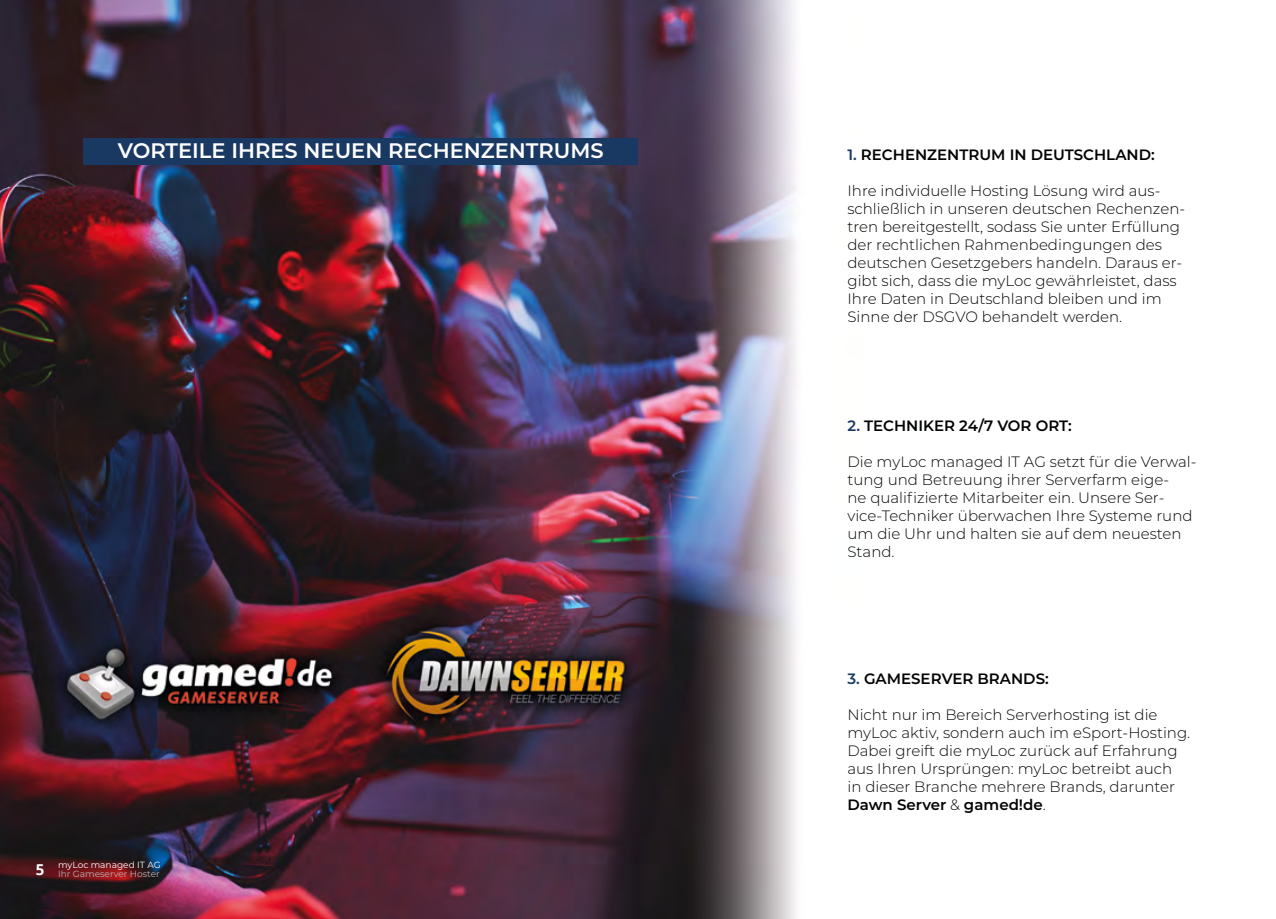
<style>
.page{position:relative;width:1276px;height:919px;background:#fff}
.page>*{position:absolute;margin:0;border:0;box-sizing:border-box;transform-origin:0 0}
.t1{font:600 21px "Montserrat";color:#fff}
.t2{font:300 15px/18px "Montserrat";color:#020304}
.t3{font:300 15px/18px "Montserrat";color:#020203}
.t4{font:600 15px "Montserrat";color:#020304}
.t5{font:600 15px "Montserrat";color:#020203}
.t6{font:9px/9px "Montserrat";color:#b3b2b2;text-align:right}
.s1{color:#fff}
.s2{color:#1a3962}
.s3{font-weight:600}
</style>
<div class="page">
<img style="left:0;top:0;width:797px;height:918px">
<div style="left:84px;top:138px;width:554px;height:26px;background:#1a3962"></div>
<h1 class="t1" style="left:118px;top:136px;width:487px">VORTEILE IHRES NEUEN RECHENZENTRUMS</h1>
<p class="t6" style="left:36px;top:859px;width:126px"><span class="s1">myLoc managed IT AG<br></span><sup>5</sup> Ihr Gameserver Hoster</p>
<p class="t5" style="left:847px;top:144px;width:309px"><span class="s2">1.</span> RECHENZENTRUM IN DEUTSCHLAND:</p>
<p class="t3" style="left:847px;top:181px;width:339px">Ihre individuelle Hosting Lösung wird aus&shy;schließlich in unseren deutschen Rechenzen&shy;tren bereitgestellt, sodass Sie unter Erfüllung der rechtlichen Rahmenbedingungen des deutschen Gesetzgebers handeln. Daraus er&shy;gibt sich, dass die myLoc gewährleistet, dass Ihre Daten in Deutschland bleiben und im Sinne der DSGVO behandelt werden.</p>
<p class="t4" style="left:847px;top:415px;width:226px"><span class="s2">2.</span> TECHNIKER 24/7 VOR ORT:</p>
<p class="t2" style="left:847px;top:452px;width:350px">Die myLoc managed IT AG setzt für die Verwal&shy;tung und Betreuung ihrer Serverfarm eige-<br>ne qualifizierte Mitarbeiter ein. Unsere Ser&shy;vice-Techniker überwachen Ihre Systeme rund um die Uhr und halten sie auf dem neuesten Stand.</p>
<p class="t4" style="left:847px;top:668px;width:203px"><span class="s2">3.</span> GAMESERVER BRANDS:</p>
<p class="t2" style="left:847px;top:705px;width:344px">Nicht nur im Bereich Serverhosting ist die myLoc aktiv, sondern auch im eSport-Hosting.<br>Dabei greift die myLoc zurück auf Erfahrung aus Ihren Ursprüngen: myLoc betreibt auch<br>in dieser Branche mehrere Brands, darunter <span class="s3">Dawn Server</span> &amp; <span class="s3">gamed!de</span>.</p>
</div>
